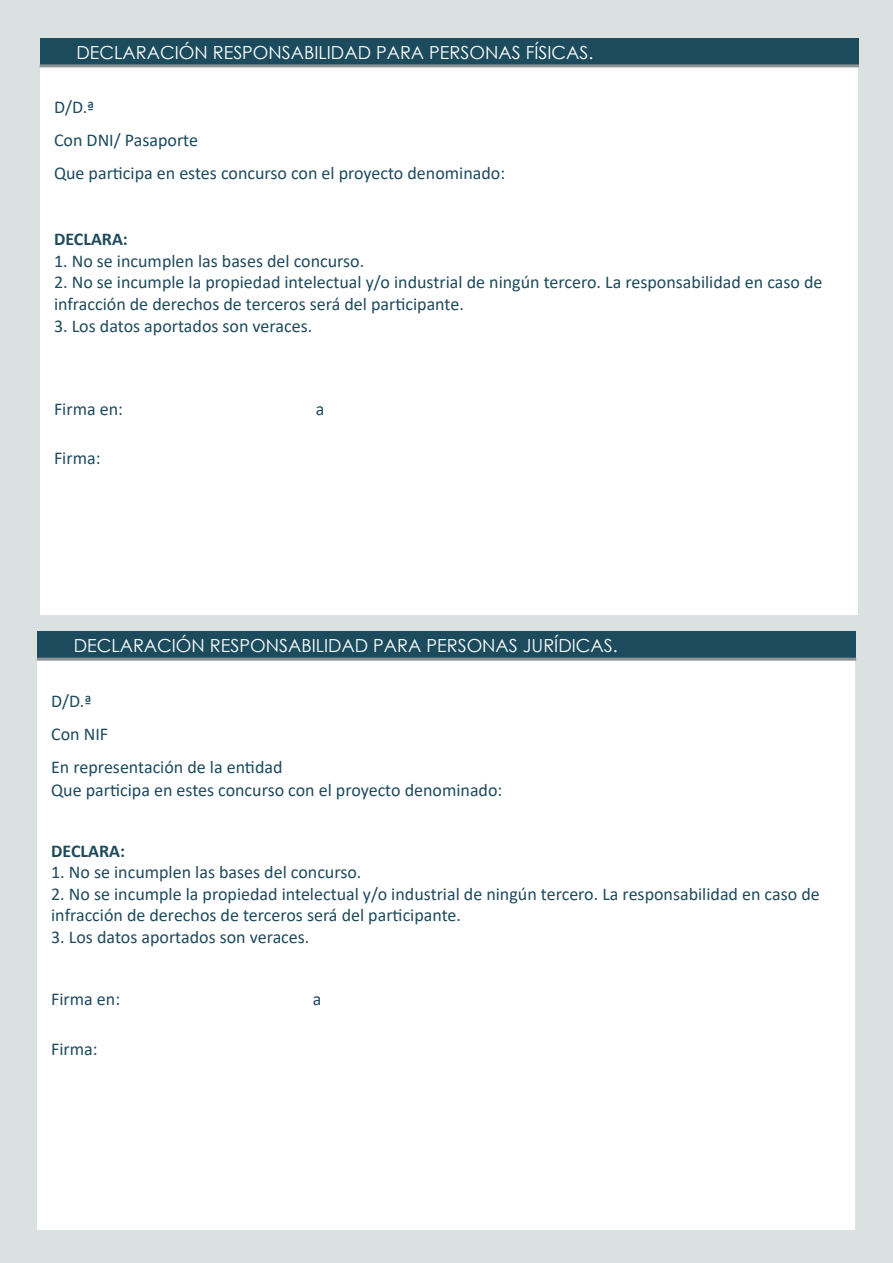
<style>
.page{position:relative;width:893px;height:1263px;background:#dbe0e0}
.page>*{position:absolute;margin:0;border:0;box-sizing:border-box;transform-origin:0 0}
.t1{font:18px/21.6px "Calibri";color:#1e4a5c}
.t2{font:18px/33px "Calibri";color:#1d4a5e}
.t3{font:18px "Century Gothic";color:#fff}
.t4{font:700 18px "Calibri";color:#1e4a5c}
</style>
<div class="page">
<div style="left:40px;top:38px;width:819px;height:28px;background:#1c4b5d"></div>
<div style="left:40px;top:66px;width:818px;height:548px;background:#fff"></div>
<hr style="left:40px;top:64px;width:819px;height:3px;background:#8e9394">
<div style="left:38px;top:631px;width:818px;height:28px;background:#1c4b5d"></div>
<div style="left:38px;top:659px;width:817px;height:571px;background:#fff"></div>
<hr style="left:37px;top:658px;width:819px;height:3px;background:#8e9394">
<p class="t3" style="left:77px;top:40px;width:518px">DECLARACIÓN RESPONSABILIDAD PARA PERSONAS FÍSICAS.</p>
<p class="t2" style="left:54px;top:90px;width:42px">D/D.ª</p>
<p class="t2" style="left:54px;top:123px;width:453px">Con DNI/ Pasaporte<br>Que participa en estes concurso con el proyecto denominado:</p>
<p class="t4" style="left:54px;top:227px;width:75px">DECLARA:</p>
<p class="t1" style="left:54px;top:250px;width:312px">1. No se incumplen las bases del concurso.</p>
<p class="t1" style="left:54px;top:271px;width:770px">2. No se incumple la propiedad intelectual y/o industrial de ningún tercero. La responsabilidad en caso de infracción de derechos de terceros será del participante.</p>
<p class="t1" style="left:54px;top:314px;width:260px">3. Los datos aportados son veraces.</p>
<p class="t2" style="left:54px;top:392px;width:70px">Firma en:</p>
<p class="t2" style="left:54px;top:441px;width:48px">Firma:</p>
<p class="t2" style="left:316px;top:392px;width:10px">a</p>
<p class="t3" style="left:74px;top:633px;width:545px">DECLARACIÓN RESPONSABILIDAD PARA PERSONAS JURÍDICAS.</p>
<p class="t2" style="left:51px;top:684px;width:42px">D/D.ª</p>
<p class="t2" style="left:51px;top:716px;width:233px">Con NIF<br>En representación de la entidad</p>
<p class="t2" style="left:51px;top:773px;width:453px">Que participa en estes concurso con el proyecto denominado:</p>
<p class="t4" style="left:51px;top:838px;width:75px">DECLARA:</p>
<p class="t1" style="left:51px;top:861px;width:312px">1. No se incumplen las bases del concurso.</p>
<p class="t1" style="left:51px;top:882px;width:770px">2. No se incumple la propiedad intelectual y/o industrial de ningún tercero. La responsabilidad en caso de infracción de derechos de terceros será del participante.</p>
<p class="t1" style="left:51px;top:926px;width:260px">3. Los datos aportados son veraces.</p>
<p class="t2" style="left:51px;top:982px;width:70px">Firma en:</p>
<p class="t2" style="left:51px;top:1032px;width:48px">Firma:</p>
<p class="t2" style="left:313px;top:982px;width:10px">a</p>
</div>
